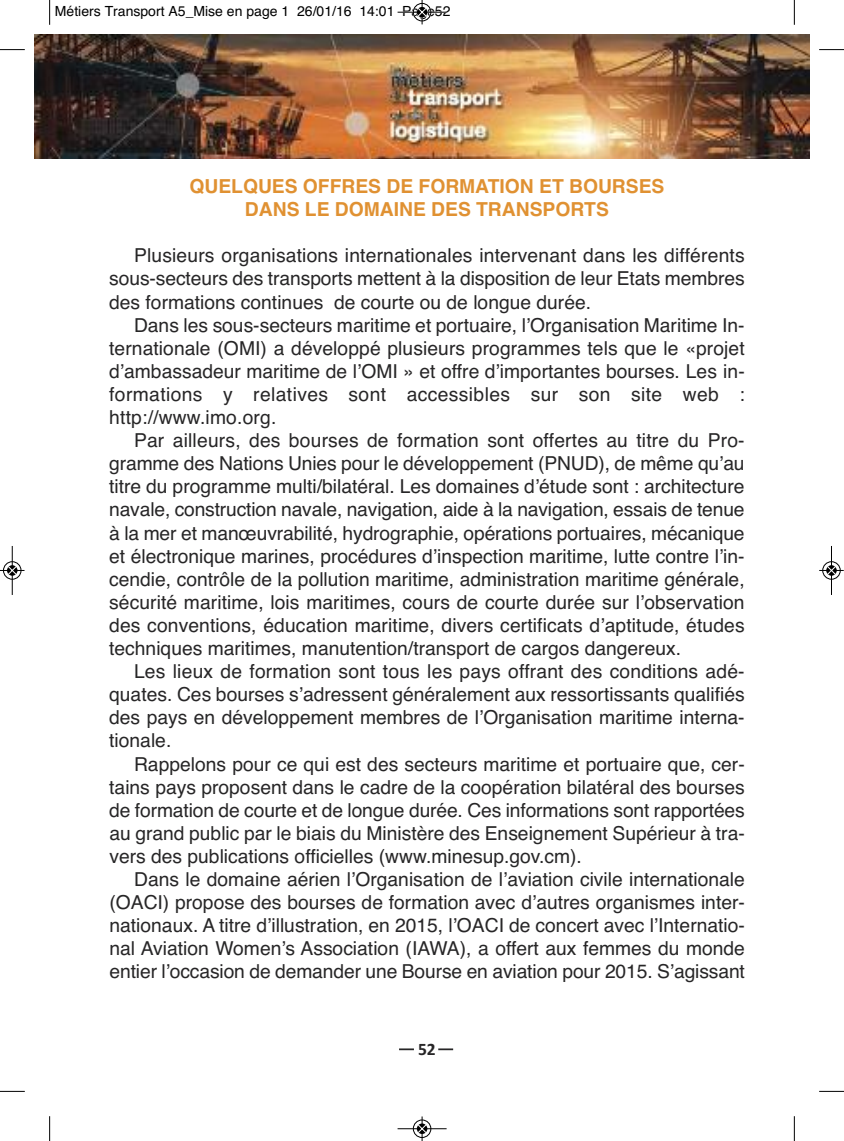
<style>
.page{position:relative;width:844px;height:1141px;background:#fff}
.page>*{position:absolute;margin:0;border:0;box-sizing:border-box;transform-origin:0 0}
.t1{font:19.25px/23.1px "Helvetica";color:#272627;text-align:justify}
.t2{font:700 19.25px/23.1px "Helvetica";color:#e09132;text-align:center}
.t3{font:700 17.5px "Calibri";color:#272627}
.t4{font:14px "Helvetica";color:#000}
</style>
<div class="page">
<img style="left:35px;top:35px;width:774px;height:124px">
<svg style="left:399px;top:1048px;width:15px;height:2px"></svg>
<svg style="left:438px;top:1048px;width:15px;height:2px"></svg>
<svg style="left:49px;top:0;width:1px;height:25px"></svg>
<svg style="left:0;top:49px;width:25px;height:1px"></svg>
<svg style="left:793px;top:0;width:1px;height:25px"></svg>
<svg style="left:819px;top:49px;width:24px;height:1px"></svg>
<svg style="left:49px;top:1116px;width:1px;height:25px"></svg>
<svg style="left:0;top:1091px;width:25px;height:1px"></svg>
<svg style="left:793px;top:1116px;width:1px;height:25px"></svg>
<svg style="left:819px;top:1091px;width:24px;height:1px"></svg>
<div style="left:412px;top:3px;width:19px;height:19px;border:1px solid #fff;border-radius:50%"></div>
<hr style="left:397px;top:12px;width:49px;height:1px;background:#000">
<div style="left:413px;top:3px;width:18px;height:18px;border:1px solid #000;border-radius:50%"></div>
<svg style="left:417px;top:0;width:9px;height:24px"></svg>
<div style="left:412px;top:1119px;width:19px;height:19px;border:1px solid #fff;border-radius:50%"></div>
<hr style="left:397px;top:1128px;width:49px;height:1px;background:#000">
<div style="left:413px;top:1120px;width:18px;height:18px;border:1px solid #000;border-radius:50%"></div>
<svg style="left:417px;top:1116px;width:9px;height:25px"></svg>
<div style="left:3px;top:561px;width:19px;height:19px;border:1px solid #fff;border-radius:50%"></div>
<hr style="left:12px;top:546px;width:1px;height:49px;background:#000">
<div style="left:3px;top:561px;width:18px;height:18px;border:1px solid #000;border-radius:50%"></div>
<svg style="left:0;top:566px;width:24px;height:9px"></svg>
<div style="left:821px;top:561px;width:19px;height:19px;border:1px solid #fff;border-radius:50%"></div>
<hr style="left:831px;top:546px;width:1px;height:49px;background:#000">
<div style="left:822px;top:561px;width:18px;height:18px;border:1px solid #000;border-radius:50%"></div>
<svg style="left:819px;top:566px;width:24px;height:9px"></svg>
<p class="t4" style="left:55px;top:3px;width:397px">Métiers Transport A5_Mise en page 1 26/01/16 14:01 Page52</p>
<p class="t2" style="left:189px;top:175px;width:476px">QUELQUES OFFRES DE FORMATION ET BOURSES<br>DANS LE DOMAINE DES TRANSPORTS</p>
<p class="t1" style="left:109px;top:244px;width:636px;text-indent:25px">Plusieurs organisations internationales intervenant dans les différents sous-secteurs des transports mettent à la disposition de leur Etats membres des formations continues de courte ou de longue durée.</p>
<p class="t1" style="left:109px;top:313px;width:637px;text-indent:25px">Dans les sous-secteurs maritime et portuaire, l’Organisation Maritime In&shy;ternationale (OMI) a développé plusieurs programmes tels que le «projet d’ambassadeur maritime de l’OMI » et offre d’importantes bourses. Les in&shy;formations y relatives sont accessibles sur son site web : http://www.imo.org.</p>
<p class="t1" style="left:109px;top:429px;width:636px;text-indent:25px">Par ailleurs, des bourses de formation sont offertes au titre du Pro&shy;gramme des Nations Unies pour le développement (PNUD), de même qu’au titre du programme multi/bilatéral. Les domaines d’étude sont : architecture navale, construction navale, navigation, aide à la navigation, essais de tenue à la mer et manœuvrabilité, hydrographie, opérations portuaires, mécanique et électronique marines, procédures d’inspection maritime, lutte contre l’in&shy;cendie, contrôle de la pollution maritime, administration maritime générale, sécurité maritime, lois maritimes, cours de courte durée sur l’observation des conventions, éducation maritime, divers certificats d’aptitude, études techniques maritimes, manutention/transport de cargos dangereux.</p>
<p class="t1" style="left:109px;top:660px;width:636px;text-indent:25px">Les lieux de formation sont tous les pays offrant des conditions adé&shy;quates. Ces bourses s’adressent généralement aux ressortissants qualifiés des pays en développement membres de l’Organisation maritime interna&shy;tionale.</p>
<p class="t1" style="left:109px;top:752px;width:637px;text-indent:25px">Rappelons pour ce qui est des secteurs maritime et portuaire que, cer&shy;tains pays proposent dans le cadre de la coopération bilatéral des bourses de formation de courte et de longue durée. Ces informations sont rapportées au grand public par le biais du Ministère des Enseignement Supérieur à tra&shy;vers des publications officielles (www.minesup.gov.cm).</p>
<p class="t1" style="left:109px;top:868px;width:637px;text-indent:25px">Dans le domaine aérien l’Organisation de l’aviation civile internationale (OACI) propose des bourses de formation avec d’autres organismes inter&shy;nationaux. A titre d’illustration, en 2015, l’OACI de concert avec l’Internatio&shy;nal Aviation Women’s Association (IAWA), a offert aux femmes du monde entier l’occasion de demander une Bourse en aviation pour 2015. S’agissant</p>
<p class="t3" style="left:418px;top:1039px;width:19px">52</p>
</div>
